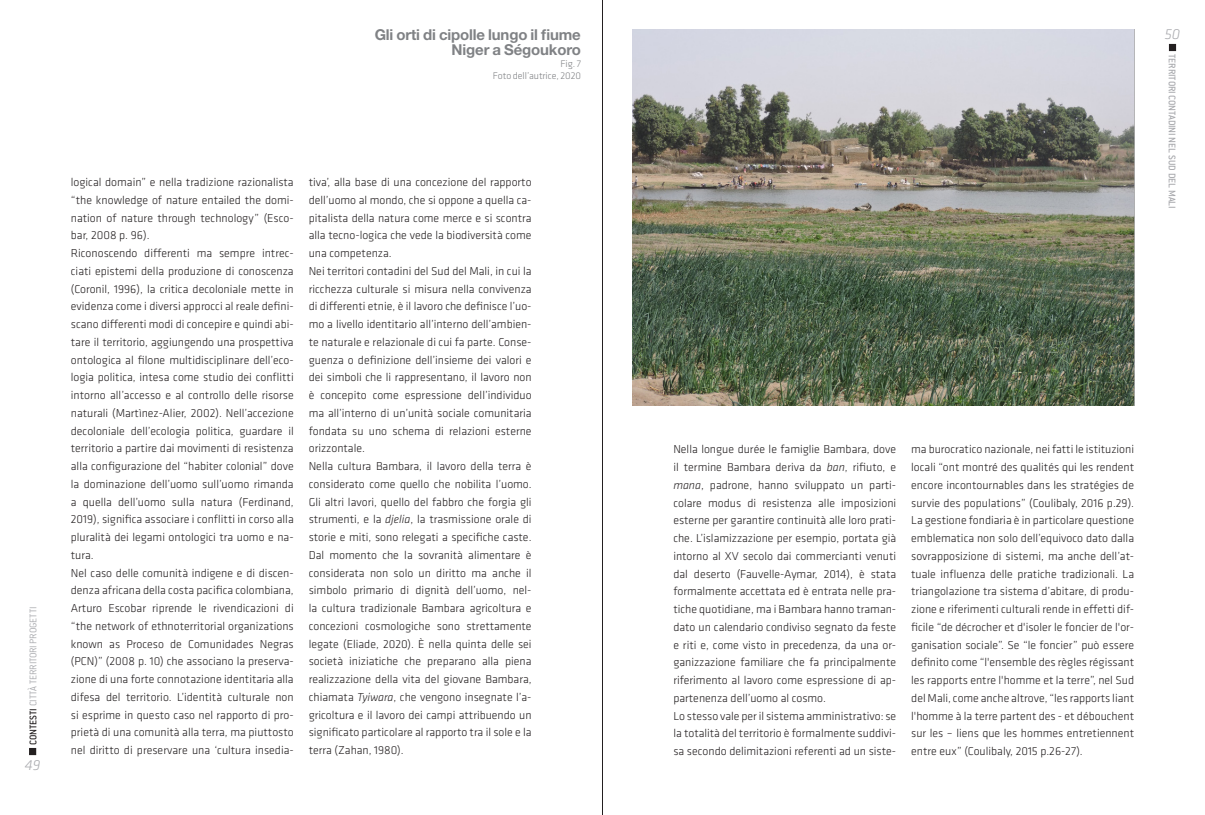
<style>
.page{position:relative;width:1205px;height:815px;background:#fff}
.page>*{position:absolute;margin:0;border:0;box-sizing:border-box;transform-origin:0 0}
.Dida___Citazioni_pic{font:700 15px/14.9px "Helvetica Neue LT Pro";letter-spacing:-.015em;color:#808285;text-align:right}
.t1{font:italic 300 15px "Klavika";color:#a8a9ad}
.No_Spacing{font:300 11.88px/17.8px "Klavika";color:#231f20;text-align:justify}
.t2{font:500 10.62px "Conduit ITC";letter-spacing:-.01em;color:#a8a9ad}
.t3{font:300 10.62px "Conduit ITC";letter-spacing:-.01em;color:#a8a9ad}
.Dida__Citazioni_picc{font:300 10px "Klavika";letter-spacing:-.015em;color:#808285}
.s1{font-weight:500;color:#231f20}
.s2{font-style:italic}
</style>
<div class="page">
<div style="left:29px;top:748px;width:7px;height:7px;border:1px solid #231f20"></div>
<div style="left:1169px;top:44px;width:7px;height:7px;border:1px solid #231f20"></div>
<hr style="left:602px;top:0;width:1px;height:815px;background:#231f20">
<img style="left:632px;top:29px;width:502px;height:377px">
<p class="Dida___Citazioni_pic" style="left:375px;top:27px;width:208px">Gli orti di cipolle lungo il fiume<br>Niger a Ségoukoro</p>
<p class="Dida__Citazioni_picc" style="left:560px;top:58px;width:22px">Fig. 7</p>
<p class="Dida__Citazioni_picc" style="left:493px;top:70px;width:90px">Foto dell’autrice, 2020</p>
<p class="t3" style="left:27px;top:745px;width:140px;rotate:-90deg"><span class="s1">CONTESTI</span> CITTÀ TERRITORI PROGETTI</p>
<p class="t1" style="left:25px;top:756px;width:17px">49</p>
<p class="No_Spacing" style="left:71px;top:173px;width:224px">logical domain” e nella tradizione razionalista “the knowledge of nature entailed the domi&shy;nation of nature through technology” (Esco&shy;bar, 2008 p. 96).</p>
<p class="No_Spacing" style="left:71px;top:244px;width:224px">Riconoscendo differenti ma sempre intrec&shy;ciati epistemi della produzione di conoscenza (Coronil, 1996), la critica decoloniale mette in evidenza come i diversi approcci al reale defini&shy;scano differenti modi di concepire e quindi abi&shy;tare il territorio, aggiungendo una prospettiva ontologica al filone multidisciplinare dell’eco&shy;logia politica, intesa come studio dei conflitti intorno all’accesso e al controllo delle risorse naturali (Martìnez-Alier, 2002). Nell’accezione decoloniale dell’ecologia politica, guardare il territorio a partire dai movimenti di resistenza alla configurazione del “habiter colonial” dove la dominazione dell’uomo sull’uomo rimanda a quella dell’uomo sulla natura (Ferdinand, 2019), significa associare i conflitti in corso alla pluralità dei legami ontologici tra uomo e na&shy;tura.</p>
<p class="No_Spacing" style="left:71px;top:564px;width:224px">Nel caso delle comunità indigene e di discen&shy;denza africana della costa pacifica colombiana, Arturo Escobar riprende le rivendicazioni di “the network of ethnoterritorial organizations known as Proceso de Comunidades Negras (PCN)” (2008 p. 10) che associano la preserva&shy;zione di una forte connotazione identitaria alla difesa del territorio. L’identità culturale non si esprime in questo caso nel rapporto di pro&shy;prietà di una comunità alla terra, ma piuttosto nel diritto di preservare una ‘cultura insedia-</p>
<p class="No_Spacing" style="left:309px;top:173px;width:224px">tiva’, alla base di una concezione del rapporto dell’uomo al mondo, che si oppone a quella ca&shy;pitalista della natura come merce e si scontra alla tecno-logica che vede la biodiversità come una competenza.</p>
<p class="No_Spacing" style="left:309px;top:262px;width:224px">Nei territori contadini del Sud del Mali, in cui la ricchezza culturale si misura nella convivenza di differenti etnie, è il lavoro che definisce l’uo&shy;mo a livello identitario all’interno dell’ambien&shy;te naturale e relazionale di cui fa parte. Conse&shy;guenza o definizione dell’insieme dei valori e dei simboli che li rappresentano, il lavoro non è concepito come espressione dell’individuo ma all’interno di un’unità sociale comunitaria fondata su uno schema di relazioni esterne orizzontale.</p>
<p class="No_Spacing" style="left:309px;top:457px;width:224px">Nella cultura Bambara, il lavoro della terra è considerato come quello che nobilita l’uomo.<br>Gli altri lavori, quello del fabbro che forgia gli strumenti, e la <span class="s2">djelia</span>, la trasmissione orale di storie e miti, sono relegati a specifiche caste.<br>Dal momento che la sovranità alimentare è considerata non solo un diritto ma anche il simbolo primario di dignità dell’uomo, nel&shy;la cultura tradizionale Bambara agricoltura e concezioni cosmologiche sono strettamente legate (Eliade, 2020). È nella quinta delle sei società iniziatiche che preparano alla piena realizzazione della vita del giovane Bambara, chiamata <span class="s2">Tyiwara</span>, che vengono insegnate l’a&shy;gricoltura e il lavoro dei campi attribuendo un significato particolare al rapporto tra il sole e la terra (Zahan, 1980).</p>
<p class="t1" style="left:1164px;top:25px;width:17px">50</p>
<p class="t2" style="left:1178px;top:54px;width:156px;rotate:90deg">TERRITORI CONTADINI NEL SUD DEL MALI</p>
<p class="No_Spacing" style="left:673px;top:441px;width:224px">Nella longue durée le famiglie Bambara, dove il termine Bambara deriva da <span class="s2">ban</span>, rifiuto, e <span class="s2">mana</span>, padrone, hanno sviluppato un parti&shy;colare modus di resistenza alle imposizioni esterne per garantire continuità alle loro prati&shy;che. L’islamizzazione per esempio, portata già intorno al XV secolo dai commercianti venuti dal deserto (Fauvelle-Aymar, 2014), è stata formalmente accettata ed è entrata nelle pra&shy;tiche quotidiane, ma i Bambara hanno traman&shy;dato un calendario condiviso segnato da feste e riti e, come visto in precedenza, da una or&shy;ganizzazione familiare che fa principalmente riferimento al lavoro come espressione di ap&shy;partenenza dell’uomo al cosmo.</p>
<p class="No_Spacing" style="left:673px;top:707px;width:224px">Lo stesso vale per il sistema amministrativo: se la totalità del territorio è formalmente suddivi&shy;sa secondo delimitazioni referenti ad un siste-</p>
<p class="No_Spacing" style="left:911px;top:441px;width:224px">ma burocratico nazionale, nei fatti le istituzioni locali “ont montré des qualités qui les rendent encore incontournables dans les stratégies de survie des populations” (Coulibaly, 2016 p.29).<br>La gestione fondiaria è in particolare questione emblematica non solo dell’equivoco dato dalla sovrapposizione di sistemi, ma anche dell’at&shy;tuale influenza delle pratiche tradizionali. La triangolazione tra sistema d’abitare, di produ&shy;zione e riferimenti culturali rende in effetti dif&shy;ficile “de décrocher et d'isoler le foncier de l'or&shy;ganisation sociale”. Se “le foncier” può essere definito come “l'ensemble des règles régissant les rapports entre l'homme et la terre”, nel Sud del Mali, come anche altrove, “les rapports liant l'homme à la terre partent des - et débouchent sur les – liens que les hommes entretiennent entre eux” (Coulibaly, 2015 p.26-27).</p>
</div>
